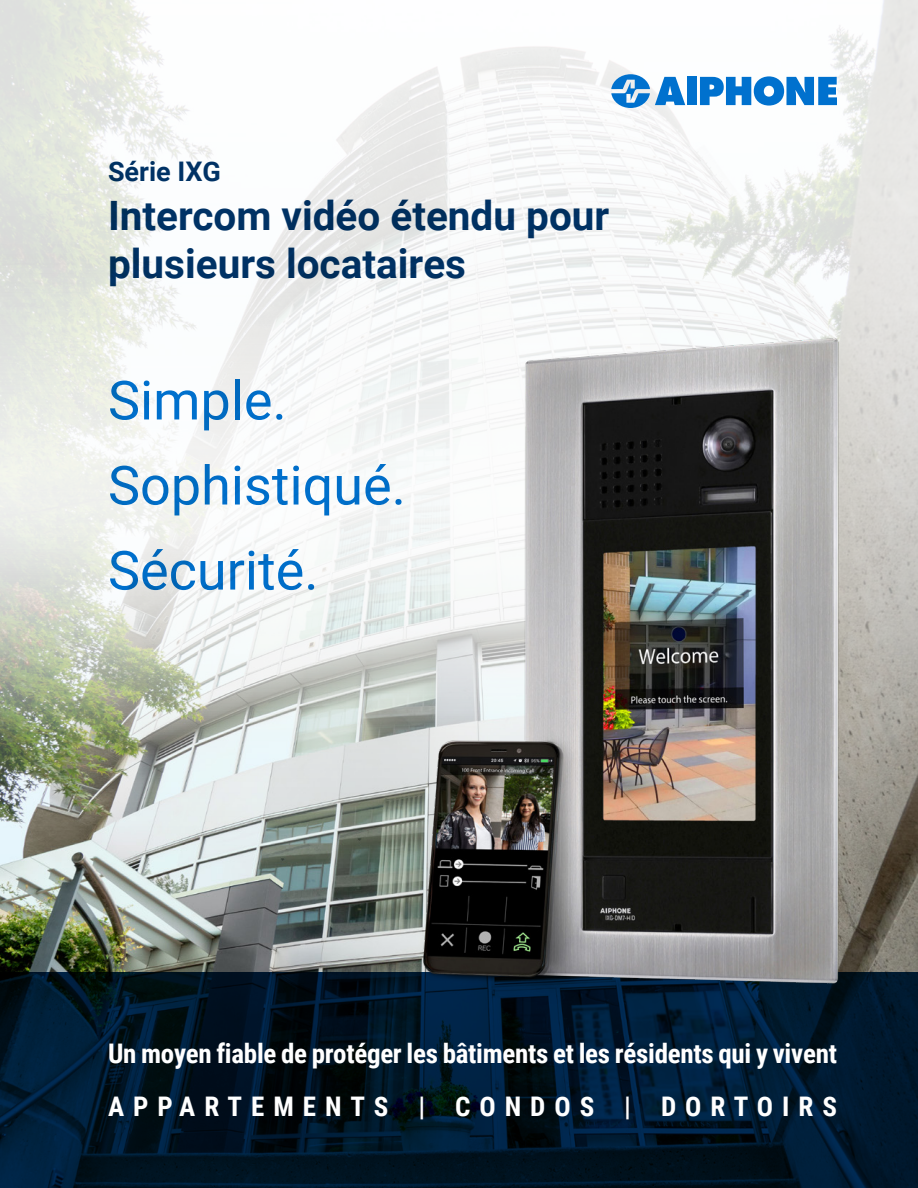
<style>
.page{position:relative;width:918px;height:1188px;background:#fff}
.page>*{position:absolute;margin:0;border:0;box-sizing:border-box;transform-origin:0 0}
.t1{font:54px/85.1px "Roboto";color:#0071ce}
.t2{font:700 40.5px/48.6px "Roboto";color:#036}
.t3{font:700 27px/52.7px "Roboto Condensed";letter-spacing:-.01em;color:#fff}
.t4{font:700 27px "Roboto";color:#036}
</style>
<div class="page">
<img style="left:0;top:0;width:918px;height:972px">
<svg style="left:0;top:256px;width:640px;height:486px"></svg>
<svg style="left:0;top:972px;width:918px;height:216px;background:#001629"></svg>
<img style="left:371px;top:300px;width:547px;height:736px">
<svg style="left:611px;top:74px;width:74px;height:34px"></svg>
<div style="left:687px;top:77px;width:10px;height:28px;background:#0071ce"></div>
<svg style="left:700px;top:76px;width:137px;height:30px"></svg>
<p class="t4" style="left:108px;top:153px;width:114px">Série IXG</p>
<h2 class="t2" style="left:108px;top:190px;width:503px">Intercom vidéo étendu pour plusieurs locataires</h2>
<h1 class="t1" style="left:108px;top:356px;width:299px">Simple.<br>Sophistiqué.<br>Sécurité.</h1>
<p class="t3" style="left:108px;top:1026px;width:731px">Un moyen fiable de protéger les bâtiments et les résidents qui y vivent<br>APPARTEMENTS | CONDOS | DORTOIRS</p>
</div>
